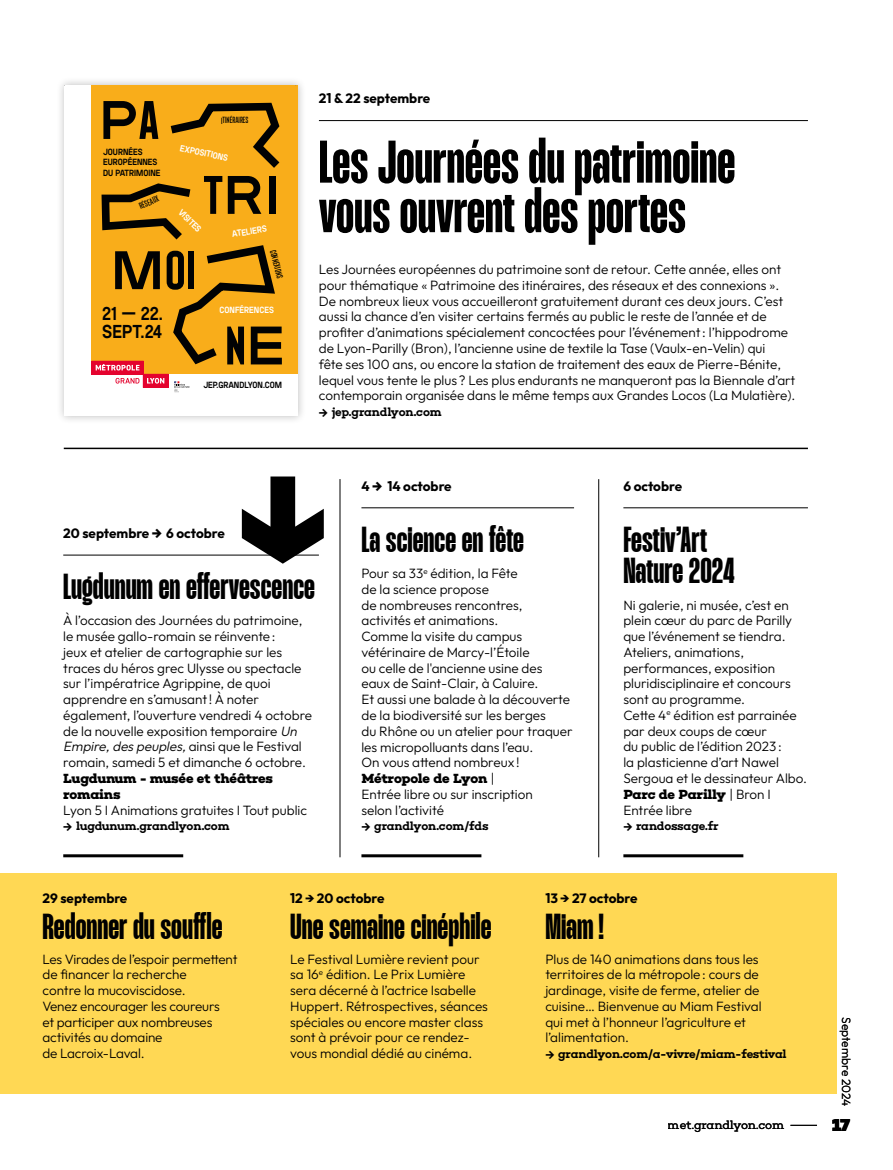
<style>
.page{position:relative;width:893px;height:1170px;background:#fff}
.page>*{position:absolute;margin:0;border:0;box-sizing:border-box;transform-origin:0 0}
.t1{font:700 60px/49.5px "Mango Grotesque";color:#000}
.t2{font:54.15px "Plaak 6 Ney 46 Bold";color:#010203}
.t3{font:54.15px "Plaak 3 Pradel 43 Bold";color:#010203}
.meT_AGENDA-titre-skin2{font:700 36px/31.5px "Mango Grotesque";color:#000}
.meT_ENBREF-titre1{font:700 36px "Mango Grotesque";color:#000}
.t4{font:18.6px/18.6px "Plaak 5 Foch 45 Bold A";color:#010203}
.t5{font:900 18px "Choplin";color:#000}
.meT_AGENDA-texte-courant{font:300 13.5px/15.8px "Outfit";color:#000}
.meT_ENBREF-texte-courant{font:300 13.5px/15.8px "Outfit";color:#000}
.meT_AGENDA-lieu-et-infos{font:300 13.5px/15.8px "Outfit";color:#000}
.meT_AGENDA-dates{font:700 13.5px "Outfit";color:#000}
.meT_AGENDA-lieu-et-infos-2{font:700 13.5px/15.8px "Choplin";letter-spacing:-.015em;color:#000}
.meT_ENBREF-dates{font:700 13.5px "Outfit";color:#000}
.meT_ENBREF-texte-courant-2{font:700 13.5px "Outfit";color:#000}
.t6{font:600 12px "Choplin";letter-spacing:-.02em;color:#000}
.t7{font:12px "Choplin";letter-spacing:-.02em;color:#000}
.t8{font:300 12px "Outfit";color:#000}
.t9{font:9px "Plaak 5 Foch 45 Bold A";color:#fff}
.t10{font:9px/10.4px "Plaak 5 Foch 45 Bold A";color:#010203}
.t11{font:9px "Plaak 3 Pradel 33 Regular";color:#000}
.t12{font:9px "Plaak 5 Foch 45 Bold A";color:#000}
.s1{font-family:"Plaak 3 Pradel 43 Bold"}
.s2{font-family:"Plaak 6 Ney 46 Bold"}
.s3{font-family:"Choplin"}
.s4{font-style:italic}
.s5{font-family:"Choplin";font-weight:700}
</style>
<div class="page">
<div style="left:55px;top:76px;width:251px;height:348px;background:#000;opacity:.25"></div>
<div style="left:64px;top:85px;width:234px;height:330px;background:#fff"></div>
<div style="left:91px;top:85px;width:207px;height:289px;background:#f9ad1a"></div>
<svg style="left:91px;top:102px;width:189px;height:290px"></svg>
<svg style="left:295px;top:414px;width:4px;height:4px"></svg>
<div style="left:0;top:873px;width:837px;height:220px;background:#ffd854"></div>
<hr style="left:319px;top:120px;width:489px;height:1px;background:#000">
<hr style="left:64px;top:447px;width:744px;height:2px;background:#000">
<hr style="left:340px;top:479px;width:1px;height:378px;background:#000">
<hr style="left:598px;top:479px;width:1px;height:378px;background:#000">
<hr style="left:361px;top:507px;width:213px;height:1px;background:#000">
<hr style="left:361px;top:854px;width:120px;height:3px;background:#000">
<hr style="left:623px;top:507px;width:185px;height:1px;background:#000">
<hr style="left:623px;top:854px;width:120px;height:3px;background:#000">
<hr style="left:63px;top:555px;width:256px;height:1px;background:#000">
<hr style="left:63px;top:854px;width:120px;height:3px;background:#000">
<svg style="left:242px;top:476px;width:82px;height:87px"></svg>
<svg style="left:790px;top:1124px;width:27px;height:1px"></svg>
<h2 class="t2" style="left:99px;top:81px;width:62px">P<span class="s1">A</span></h2>
<p class="t11" style="left:221px;top:116px;width:29px;rotate:-1deg">itinéraires</p>
<p class="t10" style="left:103px;top:146px;width:59px">JOURNÉES<br>EUROPÉENNES<br>DU PATRIMOINE</p>
<p class="t9" style="left:182px;top:141px;width:50px;rotate:13deg">EXPOSITIONS</p>
<p class="t9" style="left:184px;top:206px;width:30px;rotate:45deg">VISITES</p>
<h2 class="t2" style="left:203px;top:155px;width:78px"><span class="s1">t</span>ri</h2>
<p class="t11" style="left:138px;top:202px;width:22px;rotate:-23deg">réseaux</p>
<p class="t9" style="left:231px;top:228px;width:37px;rotate:-9deg">ATELIERS</p>
<h2 class="t3" style="left:111px;top:238px;width:87px"><span class="s2">M</span>oi</h2>
<h3 class="t4" style="left:102px;top:302px;width:62px">21 — 22.<br>SEPT.24</h3>
<p class="t11" style="left:278px;top:248px;width:30px;rotate:76deg">connexions</p>
<p class="t9" style="left:219px;top:303px;width:56px">CONFÉRENCES</p>
<h2 class="t3" style="left:225px;top:314px;width:62px">n<span class="s2">E</span></h2>
<p class="t12" style="left:203px;top:378px;width:80px">JEP.GRANDLYON.COM</p>
<p class="meT_AGENDA-dates" style="left:319px;top:90px;width:113px">21 &amp; 22 septembre</p>
<h1 class="t1" style="left:319px;top:140px;width:418px">Les Journées du patrimoine vous ouvrent des portes</h1>
<p class="meT_AGENDA-texte-courant" style="left:319px;top:262px;width:478px">Les Journées européennes du patrimoine sont de retour. Cette année, elles ont pour thématique « Patrimoine des itinéraires, des réseaux et des connexions ».<br>De nombreux lieux vous accueilleront gratuitement durant ces deux jours. C’est aussi la chance d’en visiter certains fermés au public le reste de l’année et de profiter d’animations spécialement concoctées pour l’événement: l’hippodrome de Lyon-Parilly (Bron), l’ancienne usine de textile la Tase (Vaulx-en-Velin) qui<br>fête ses 100 ans, ou encore la station de traitement des eaux de Pierre-Bénite, lequel vous tente le plus? Les plus endurants ne manqueront pas la Biennale d’art contemporain organisée dans le même temps aux Grandes Locos (La Mulatière).</p>
<p class="t6" style="left:319px;top:405px;width:124px">→ jep.grandlyon.com</p>
<h2 class="meT_AGENDA-dates" style="left:63px;top:524px;width:163px">20 septembre <span class="s3">→</span> 6 octobre</h2>
<h3 class="meT_AGENDA-titre-skin2" style="left:63px;top:572px;width:253px">Lugdunum en effervescence</h3>
<p class="meT_AGENDA-texte-courant" style="left:63px;top:613px;width:250px">À l’occasion des Journées du patrimoine, le musée gallo-romain se réinvente:<br>jeux et atelier de cartographie sur les traces du héros grec Ulysse ou spectacle sur l’impératrice Agrippine, de quoi apprendre en s’amusant! À noter également, l’ouverture vendredi 4 octobre de la nouvelle exposition temporaire <span class="s4">Un Empire,despeuples,</span>a i n s i q u e l e F e s t i va l romain, samedi 5 et dimanche 6 octobre.</p>
<p class="meT_AGENDA-lieu-et-infos-2" style="left:63px;top:770px;width:211px">Lugdunum - musée et théâtres romains</p>
<p class="meT_AGENDA-lieu-et-infos" style="left:63px;top:802px;width:245px">Lyon 5 I Animations gratuites I Tout public</p>
<p class="t6" style="left:63px;top:819px;width:168px">→ lugdunum.grandlyon.com</p>
<h2 class="meT_AGENDA-dates" style="left:361px;top:477px;width:92px">4 <span class="s3">→</span> 14 octobre</h2>
<h3 class="meT_AGENDA-titre-skin2" style="left:361px;top:525px;width:164px">La science en fête</h3>
<p class="meT_AGENDA-texte-courant" style="left:361px;top:565px;width:213px">Pour sa 33<sup>e</sup> édition, la Fête<br>de la science propose<br>de nombreuses rencontres, activités et animations.<br>Comme la visite du campus vétérinaire de Marcy‑l’Étoile<br>ou celle de l'ancienne usine des eaux de Saint-Clair, à Caluire.<br>Et aussi une balade à la découverte de la biodiversité sur les berges<br>du Rhône ou un atelier pour traquer les micropolluants dans l’eau.<br>On vous attend nombreux !</p>
<p class="meT_AGENDA-lieu-et-infos" style="left:361px;top:770px;width:173px"><span class="s5">Métropole de Lyon</span> |<br>Entrée libre ou sur inscription selon l’activité</p>
<p class="t6" style="left:361px;top:819px;width:129px">→ grandlyon.com/fds</p>
<h2 class="meT_AGENDA-dates" style="left:623px;top:477px;width:60px">6 octobre</h2>
<h3 class="meT_AGENDA-titre-skin2" style="left:623px;top:525px;width:113px">Festiv’Art<br>Nature 2024</h3>
<p class="meT_AGENDA-texte-courant" style="left:623px;top:597px;width:185px">Ni galerie, ni musée, c’est en plein cœur du parc de Parilly que l’événement se tiendra.<br>Ateliers, animations, performances, exposition pluridisciplinaire et concours sont au programme.<br>Cette 4<sup>e</sup> édition est parrainée par deux coups de cœur<br>du public de l’édition 2023:<br>la plasticienne d’art Nawel<br>Sergoua et le dessinateur Albo.</p>
<p class="meT_AGENDA-lieu-et-infos" style="left:623px;top:786px;width:149px"><span class="s5">Parc de Parilly</span> | Bron I<br>Entrée libre</p>
<p class="t6" style="left:623px;top:819px;width:97px">→ randossage.fr</p>
<p class="meT_ENBREF-dates" style="left:43px;top:889px;width:86px">29 septembre</p>
<h3 class="meT_ENBREF-titre1" style="left:43px;top:910px;width:182px">Redonner du souffle</h3>
<p class="meT_ENBREF-texte-courant" style="left:43px;top:951px;width:196px">Les Virades de l’espoir permettent de financer la recherche<br>contre la mucoviscidose.<br>Venez encourager les coureurs<br>et participer aux nombreuses activités au domaine<br>de Lacroix‑Laval.</p>
<p class="meT_ENBREF-texte-courant-2" style="left:290px;top:889px;width:96px">12 → 20 octobre</p>
<h3 class="meT_ENBREF-titre1" style="left:290px;top:910px;width:203px">Une semaine cinéphile</h3>
<p class="meT_ENBREF-texte-courant" style="left:290px;top:951px;width:199px">Le Festival Lumière revient pour sa 16<sup>e</sup> édition. Le Prix Lumière sera décerné à l’actrice Isabelle<br>Huppert. Rétrospectives, séances spéciales ou encore master class sont à prévoir pour ce rendez&shy;vous mondial dédié au cinéma.</p>
<p class="meT_ENBREF-dates" style="left:545px;top:889px;width:94px">13 → 27 octobre</p>
<h3 class="meT_ENBREF-titre1" style="left:545px;top:910px;width:61px">Miam !</h3>
<p class="meT_ENBREF-texte-courant" style="left:545px;top:951px;width:218px">Plus de 140 animations dans tous les territoires de la métropole: cours de jardinage, visite de ferme, atelier de cuisine… Bienvenue au Miam Festival qui met à l’honneur l’agriculture et l’alimentation.</p>
<p class="t6" style="left:545px;top:1046px;width:243px">→ grandlyon.com/a-vivre/miam-festival</p>
<p class="t7" style="left:668px;top:1118px;width:118px">met.grandlyon.com</p>
<p class="t8" style="left:854px;top:1017px;width:91px;rotate:90deg">Septembre 2024</p>
<h3 class="t5" style="left:831px;top:1114px;width:21px">17</h3>
</div>
